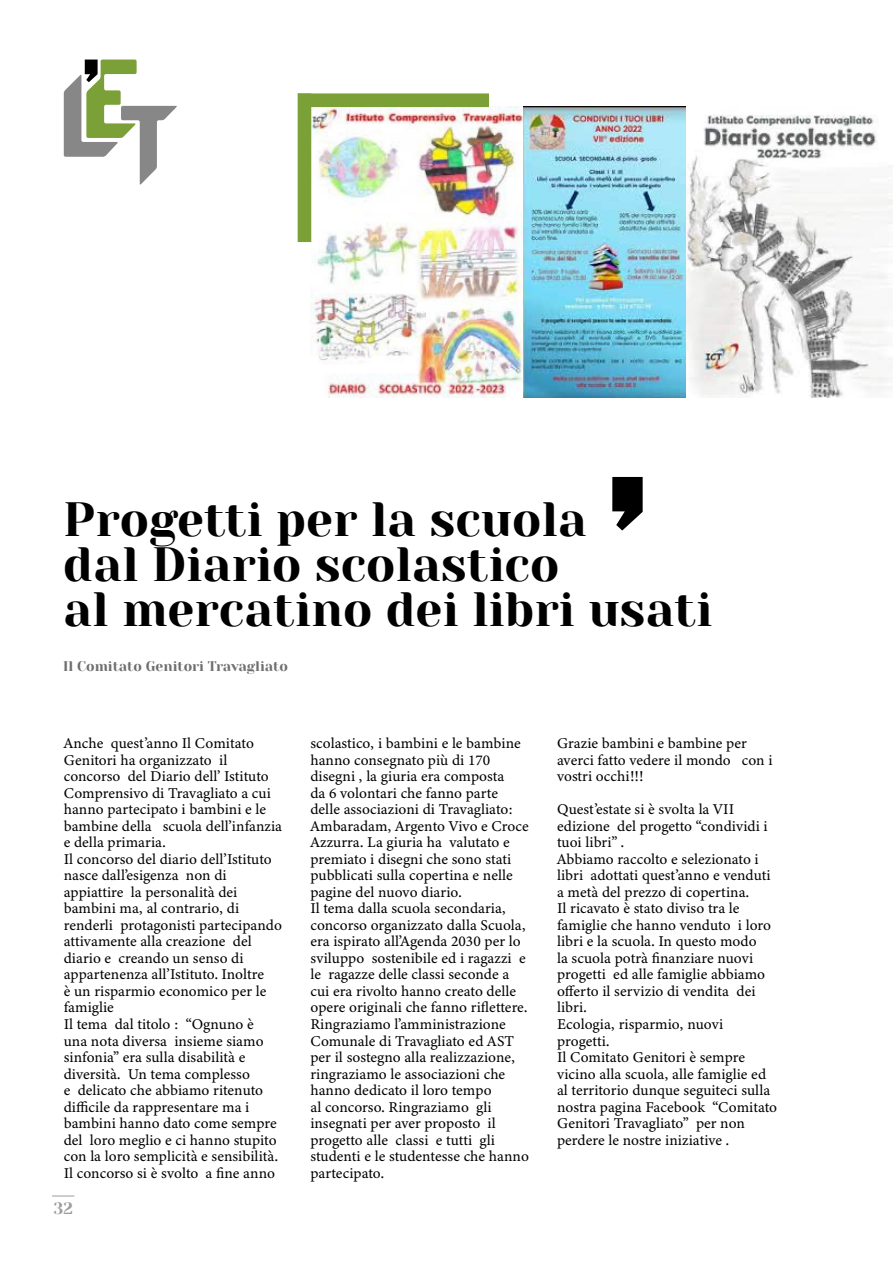
<style>
.page{position:relative;width:893px;height:1263px;background:#fff}
.page>*{position:absolute;margin:0;border:0;box-sizing:border-box;transform-origin:0 0}
.t1{font:48px/45px "Yeseva One";color:#000}
.t2{font:16.5px "Yeseva One";color:#9d9d9c}
.t3{font:15px/16.5px "Minion Variable Concept";color:#000}
.t4{font:13.95px "Yeseva One";color:#706f6f}
</style>
<div class="page">
<svg style="left:52px;top:1196px;width:22px;height:1px"></svg>
<img style="left:310px;top:106px;width:583px;height:291px">
<svg style="left:612px;top:477px;width:31px;height:53px"></svg>
<svg style="left:64px;top:60px;width:113px;height:125px"></svg>
<img style="left:298px;top:93px;width:191px;height:149px">
<h1 class="t1" style="left:63px;top:495px;width:651px">Progetti per la scuola<br>dal Diario scolastico<br>al mercatino dei libri usati</h1>
<p class="t4" style="left:63px;top:656px;width:226px">Il Comitato Genitori Travagliato</p>
<p class="t3" style="left:64px;top:735px;width:220px">Anche quest’anno Il Comitato<br>Genitori ha organizzato il concorso del Diario dell’ Istituto<br>Comprensivo di Travagliato a cui hanno partecipato i bambini e le bambine della scuola dell’infanzia e della primaria.<br>Il concorso del diario dell’Istituto nasce dall’esigenza non di appiattire la personalità dei bambini ma, al contrario, di renderli protagonisti partecipando attivamente alla creazione del diario e creando un senso di appartenenza all’Istituto. Inoltre<br>è un risparmio economico per le famiglie<br>Il tema dal titolo : “Ognuno è<br>una nota diversa insieme siamo sinfonia” era sulla disabilità e diversità. Un tema complesso<br>e delicato che abbiamo ritenuto difficile da rappresentare ma i bambini hanno dato come sempre del loro meglio e ci hanno stupito con la loro semplicità e sensibilità.<br>Il concorso si è svolto a fine anno</p>
<p class="t3" style="left:310px;top:735px;width:220px">scolastico, i bambini e le bambine hanno consegnato più di 170 disegni , la giuria era composta<br>da 6 volontari che fanno parte delle associazioni di Travagliato:<br>Ambaradam, Argento Vivo e Croce<br>Azzurra. La giuria ha valutato e premiato i disegni che sono stati pubblicati sulla copertina e nelle pagine del nuovo diario.<br>Il tema dalla scuola secondaria, concorso organizzato dalla Scuola, era ispirato all’Agenda 2030 per lo sviluppo sostenibile ed i ragazzi e le ragazze delle classi seconde a cui era rivolto hanno creato delle opere originali che fanno riflettere.<br>Ringraziamo l’amministrazione<br>Comunale di Travagliato ed AST per il sostegno alla realizzazione, ringraziamo le associazioni che hanno dedicato il loro tempo<br>al concorso. Ringraziamo gli insegnati per aver proposto il progetto alle classi e tutti gli studenti e le studentesse che hanno partecipato.</p>
<p class="t3" style="left:557px;top:735px;width:217px">Grazie bambini e bambine per averci fatto vedere il mondo con i vostri occhi!!!</p>
<p class="t3" style="left:557px;top:801px;width:222px">Quest’estate si è svolta la VII edizione del progetto “condividi i tuoi libri” .<br>Abbiamo raccolto e selezionato i libri adottati quest’anno e venduti a metà del prezzo di copertina.<br>Il ricavato è stato diviso tra le famiglie che hanno venduto i loro libri e la scuola. In questo modo<br>la scuola potrà finanziare nuovi progetti ed alle famiglie abbiamo offerto il servizio di vendita dei libri.<br>Ecologia, risparmio, nuovi progetti.<br>Il Comitato Genitori è sempre vicino alla scuola, alle famiglie ed al territorio dunque seguiteci sulla nostra pagina Facebook “Comitato<br>Genitori Travagliato” per non perdere le nostre iniziative .</p>
<p class="t2" style="left:54px;top:1196px;width:21px">32</p>
</div>
